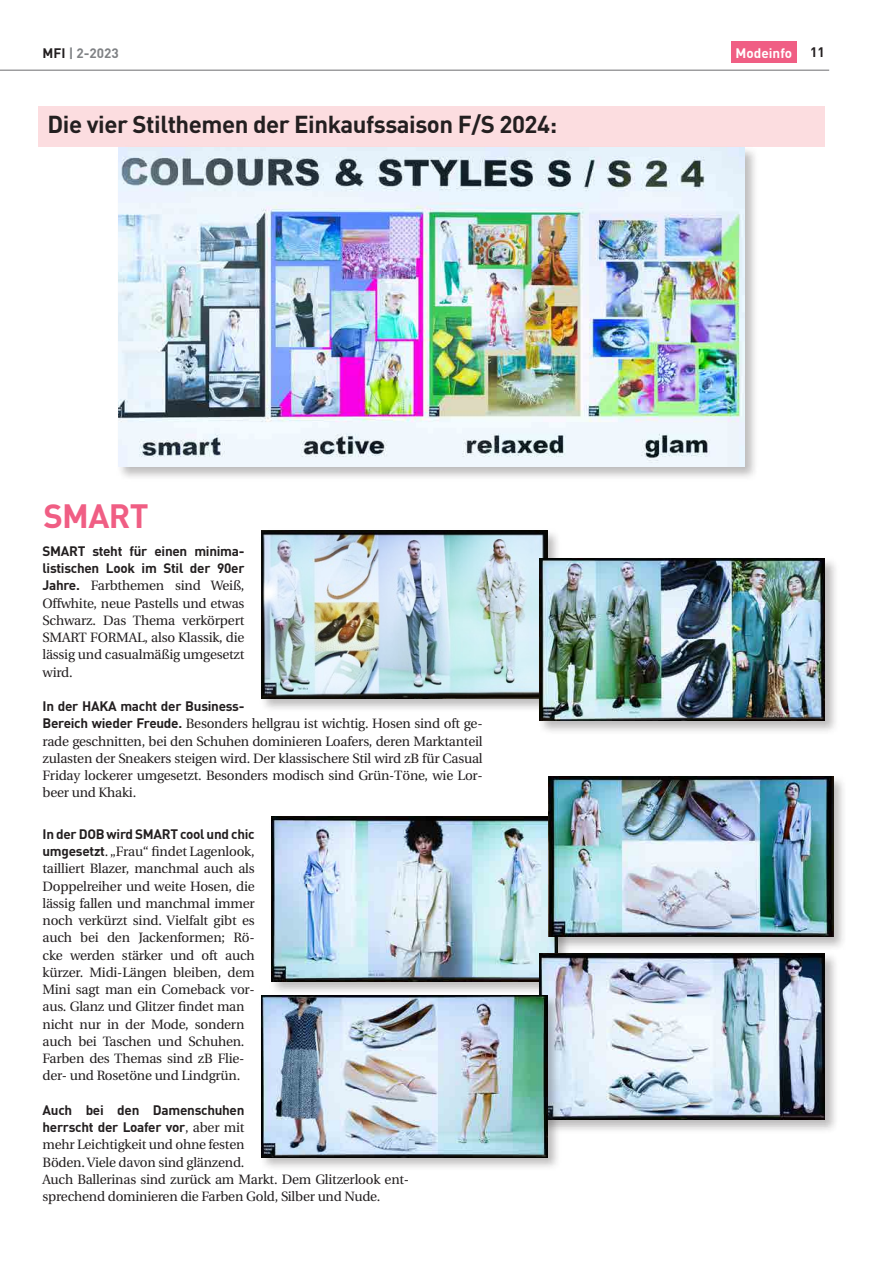
<style>
.page{position:relative;width:893px;height:1263px;background:#fff}
.page>*{position:absolute;margin:0;border:0;box-sizing:border-box;transform-origin:0 0}
.t1{font:700 33px "DIN";letter-spacing:-.02em;color:#f05e84}
.t2{font:700 24px "DIN";letter-spacing:-.02em;color:#231f20}
.t3{font:13.5px/17.2px "Utopia";letter-spacing:-.015em;color:#231f20;text-align:justify}
.t4{font:700 13.5px/17.2px "DIN";letter-spacing:-.02em;color:#231f20}
.t5{font:700 13.5px "DIN";color:#808285}
.t6{font:700 13.5px "DIN";color:#fff}
.s1{color:#231f20}
.s2{font-family:"DIN";font-weight:700}
.s3{font-family:"Utopia";font-weight:400}
</style>
<div class="page">
<hr style="left:0;top:70px;width:829px;height:1px;background:#6c6d70">
<div style="left:731px;top:42px;width:66px;height:21px;background:#f05e84"></div>
<div style="left:38px;top:106px;width:787px;height:41px;background:#fcdde0"></div>
<div style="left:116px;top:145px;width:643px;height:336px;background:#231f20;opacity:.3"></div>
<img style="left:118px;top:147px;width:627px;height:320px">
<div style="left:259px;top:529px;width:303px;height:183px;background:#231f20;opacity:.3"></div>
<img style="left:261px;top:531px;width:286px;height:167px">
<div style="left:537px;top:556px;width:302px;height:179px;background:#231f20;opacity:.3"></div>
<img style="left:539px;top:558px;width:286px;height:162px">
<div style="left:269px;top:814px;width:303px;height:182px;background:#231f20;opacity:.3"></div>
<img style="left:272px;top:816px;width:275px;height:165px">
<div style="left:537px;top:951px;width:302px;height:183px;background:#231f20;opacity:.3"></div>
<img style="left:539px;top:953px;width:286px;height:166px">
<div style="left:547px;top:774px;width:300px;height:177px;background:#231f20;opacity:.3"></div>
<img style="left:549px;top:776px;width:284px;height:161px">
<div style="left:259px;top:993px;width:303px;height:179px;background:#231f20;opacity:.3"></div>
<img style="left:261px;top:995px;width:286px;height:162px">
<p class="t5" style="left:43px;top:44px;width:78px"><span class="s1">MFI</span> | 2-2023</p>
<p class="t6" style="left:736px;top:44px;width:58px">Modeinfo</p>
<p class="t4" style="left:810px;top:43px;width:16px">11</p>
<h2 class="t2" style="left:48px;top:109px;width:511px">Die vier Stilthemen der Einkaufssaison F/S 2024:</h2>
<h1 class="t1" style="left:43px;top:495px;width:107px">SMART</h1>
<p class="t4" style="left:43px;top:542px;width:203px">SMART steht für einen minima&shy;listischen Look im Stil der 90er</p>
<p class="t3" style="left:43px;top:577px;width:203px"><span class="s2">Jahre.</span> Farbthemen sind Weiß, Offwhite, neue Pastells und etwas Schwarz. Das Thema verkörpert SMART FORMAL, also Klassik, die lässig und casualmäßig umgesetzt wird.</p>
<p class="t4" style="left:43px;top:697px;width:203px">In der HAKA macht der Business-</p>
<p class="t3" style="left:43px;top:715px;width:442px"><span class="s2">Bereich wieder Freude.</span> Besonders hellgrau ist wichtig. Hosen sind oft ge&shy;rade geschnitten, bei den Schuhen dominieren Loafers, deren Marktanteil zulasten der Sneakers steigen wird. Der klassischere Stil wird zB für Casual Friday lockerer umgesetzt. Besonders modisch sind Grün-Töne, wie Lor&shy;beer und Khaki.</p>
<p class="t4" style="left:43px;top:825px;width:214px">In der DOB wird SMART cool und chic</p>
<p class="t3" style="left:43px;top:843px;width:214px;text-align:left"><span class="s2">umgesetzt</span>. „Frau“ findet Lagenlook, tailliert Blazer, manchmal auch als<br>Doppelreiher und weite Hosen, die lässig fallen und manchmal immer noch verkürzt sind. Vielfalt gibt es auch bei den Jackenformen; Rö&shy;cke werden stärker und oft auch kürzer. Midi-Längen bleiben, dem<br>Mini sagt man ein Comeback vor&shy;aus. Glanz und Glitzer findet man nicht nur in der Mode, sondern auch bei Taschen und Schuhen.<br>Farben des Themas sind zB Flie&shy;der- und Rosetöne und Lindgrün.</p>
<p class="t4" style="left:43px;top:1101px;width:203px">Auch bei den Damenschuhen herrscht der Loafer vor<span class="s3">, aber mit</span></p>
<p class="t3" style="left:43px;top:1136px;width:368px;text-align:left">mehr Leichtigkeit und ohne festen<br>Böden. Viele davon sind glänzend.<br>Auch Ballerinas sind zurück am Markt. Dem Glitzerlook ent&shy;sprechend dominieren die Farben Gold, Silber und Nude.</p>
</div>
